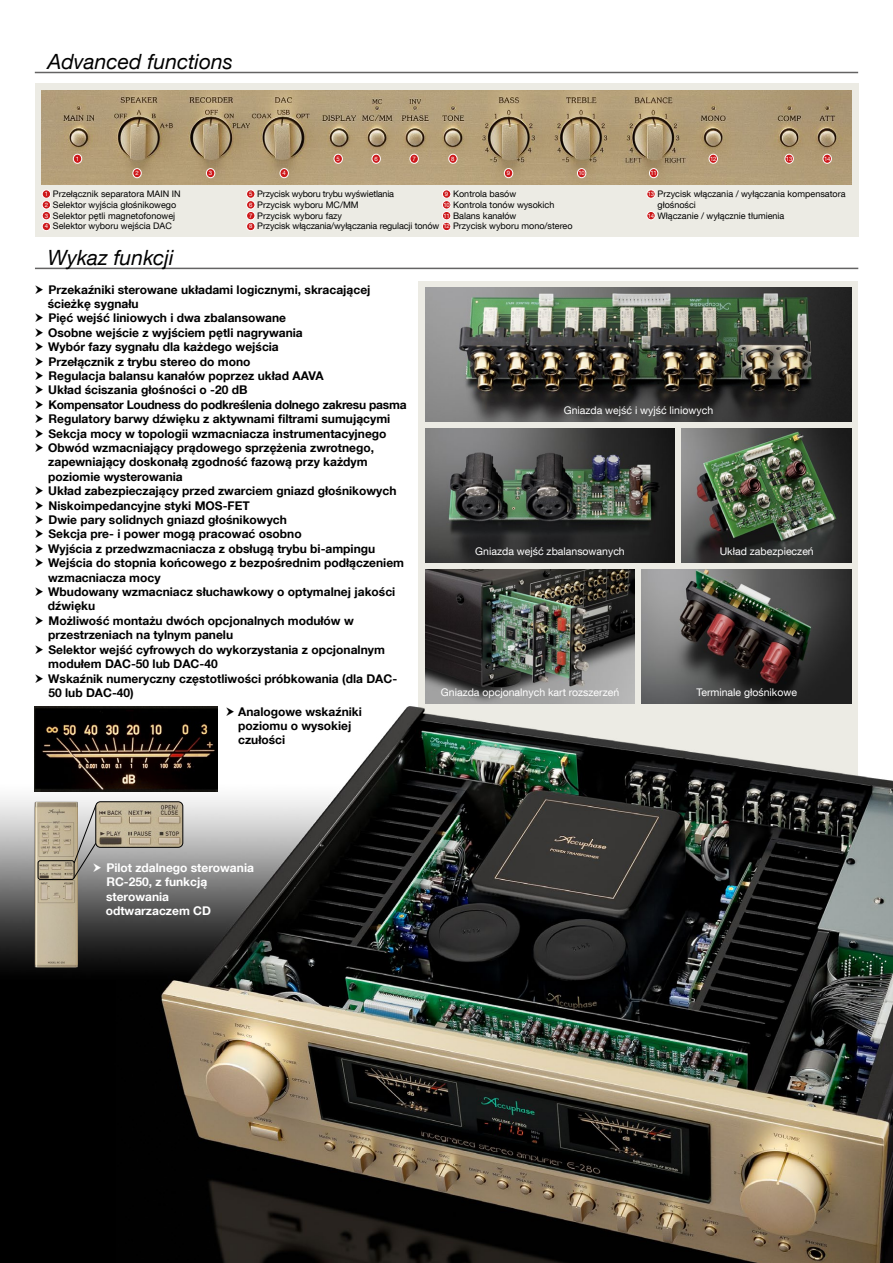
<style>
.page{position:relative;width:893px;height:1263px;background:#fff}
.page>*{position:absolute;margin:0;border:0;box-sizing:border-box;transform-origin:0 0}
.t1{font:italic 21px "Helvetica Neue LT Com";color:#000}
.t2{font:700 12px/14.4px "Helvetica Neue LT Com";color:#000}
.t3{font:700 12px/14.4px "Helvetica Neue LT Com";color:#fff}
.t4{font:10.5px "Helvetica Neue LT Com";color:#fff}
.t5{font:9px/10.8px "Helvetica Neue LT Com";color:#000}
.t6{font:6px/10.8px "Helvetica Neue LT Com";letter-spacing:-.03em;color:#fff;text-align:justify}
</style>
<div class="page">
<div style="left:419px;top:282px;width:439px;height:530px;background:#ecebe4"></div>
<img style="left:0;top:697px;width:893px;height:566px">
<hr style="left:35px;top:72px;width:823px;height:1px;background:#646363">
<div style="left:35px;top:84px;width:823px;height:153px;background:#ecebe4"></div>
<img style="left:42px;top:90px;width:809px;height:95px">
<div style="left:73px;top:154px;width:9px;height:9px;background:#cd1719;border-radius:50%"></div>
<div style="left:73px;top:154px;width:9px;height:9px;border:1px solid #fff;border-radius:50%"></div>
<div style="left:133px;top:169px;width:8px;height:9px;background:#cd1719;border-radius:50%"></div>
<div style="left:133px;top:168px;width:8px;height:10px;border:1px solid #fff;border-radius:50%"></div>
<div style="left:206px;top:169px;width:9px;height:9px;background:#cd1719;border-radius:50%"></div>
<div style="left:206px;top:168px;width:9px;height:10px;border:1px solid #fff;border-radius:50%"></div>
<div style="left:410px;top:154px;width:8px;height:9px;background:#cd1719;border-radius:50%"></div>
<div style="left:410px;top:154px;width:9px;height:9px;border:1px solid #fff;border-radius:50%"></div>
<div style="left:449px;top:154px;width:8px;height:9px;background:#cd1719;border-radius:50%"></div>
<div style="left:449px;top:154px;width:8px;height:9px;border:1px solid #fff;border-radius:50%"></div>
<div style="left:504px;top:169px;width:9px;height:9px;background:#cd1719;border-radius:50%"></div>
<div style="left:504px;top:168px;width:9px;height:10px;border:1px solid #fff;border-radius:50%"></div>
<div style="left:577px;top:169px;width:9px;height:9px;background:#cd1719;border-radius:50%"></div>
<div style="left:577px;top:168px;width:9px;height:10px;border:1px solid #fff;border-radius:50%"></div>
<div style="left:649px;top:169px;width:9px;height:9px;background:#cd1719;border-radius:50%"></div>
<div style="left:649px;top:168px;width:9px;height:10px;border:1px solid #fff;border-radius:50%"></div>
<div style="left:709px;top:154px;width:8px;height:9px;background:#cd1719;border-radius:50%"></div>
<div style="left:709px;top:154px;width:9px;height:9px;border:1px solid #fff;border-radius:50%"></div>
<div style="left:785px;top:154px;width:8px;height:9px;background:#cd1719;border-radius:50%"></div>
<div style="left:785px;top:154px;width:8px;height:9px;border:1px solid #fff;border-radius:50%"></div>
<div style="left:823px;top:154px;width:8px;height:9px;background:#cd1719;border-radius:50%"></div>
<div style="left:823px;top:154px;width:9px;height:9px;border:1px solid #fff;border-radius:50%"></div>
<div style="left:372px;top:154px;width:8px;height:9px;background:#cd1719;border-radius:50%"></div>
<div style="left:372px;top:154px;width:9px;height:9px;border:1px solid #fff;border-radius:50%"></div>
<div style="left:280px;top:169px;width:8px;height:9px;background:#cd1719;border-radius:50%"></div>
<div style="left:280px;top:168px;width:9px;height:10px;border:1px solid #fff;border-radius:50%"></div>
<div style="left:334px;top:154px;width:8px;height:9px;background:#cd1719;border-radius:50%"></div>
<div style="left:334px;top:154px;width:9px;height:9px;border:1px solid #fff;border-radius:50%"></div>
<div style="left:442px;top:190px;width:9px;height:8px;background:#cd1719;border-radius:50%"></div>
<div style="left:442px;top:190px;width:9px;height:8px;border:1px solid #fff;border-radius:50%"></div>
<div style="left:442px;top:201px;width:9px;height:8px;background:#cd1719;border-radius:50%"></div>
<div style="left:442px;top:200px;width:9px;height:9px;border:1px solid #fff;border-radius:50%"></div>
<div style="left:442px;top:211px;width:9px;height:9px;background:#cd1719;border-radius:50%"></div>
<div style="left:442px;top:211px;width:9px;height:9px;border:1px solid #fff;border-radius:50%"></div>
<div style="left:442px;top:222px;width:9px;height:9px;background:#cd1719;border-radius:50%"></div>
<div style="left:442px;top:222px;width:9px;height:9px;border:1px solid #fff;border-radius:50%"></div>
<div style="left:647px;top:190px;width:8px;height:8px;background:#cd1719;border-radius:50%"></div>
<div style="left:647px;top:190px;width:8px;height:8px;border:1px solid #fff;border-radius:50%"></div>
<div style="left:647px;top:211px;width:8px;height:9px;background:#cd1719;border-radius:50%"></div>
<div style="left:647px;top:211px;width:8px;height:9px;border:1px solid #fff;border-radius:50%"></div>
<div style="left:247px;top:190px;width:8px;height:8px;background:#cd1719;border-radius:50%"></div>
<div style="left:246px;top:190px;width:9px;height:8px;border:1px solid #fff;border-radius:50%"></div>
<div style="left:247px;top:201px;width:8px;height:8px;background:#cd1719;border-radius:50%"></div>
<div style="left:246px;top:200px;width:9px;height:9px;border:1px solid #fff;border-radius:50%"></div>
<div style="left:247px;top:211px;width:8px;height:9px;background:#cd1719;border-radius:50%"></div>
<div style="left:246px;top:211px;width:9px;height:9px;border:1px solid #fff;border-radius:50%"></div>
<div style="left:247px;top:222px;width:8px;height:9px;background:#cd1719;border-radius:50%"></div>
<div style="left:246px;top:222px;width:9px;height:9px;border:1px solid #fff;border-radius:50%"></div>
<div style="left:42px;top:190px;width:9px;height:8px;background:#cd1719;border-radius:50%"></div>
<div style="left:42px;top:190px;width:9px;height:8px;border:1px solid #fff;border-radius:50%"></div>
<div style="left:42px;top:201px;width:9px;height:8px;background:#cd1719;border-radius:50%"></div>
<div style="left:42px;top:200px;width:9px;height:9px;border:1px solid #fff;border-radius:50%"></div>
<div style="left:42px;top:211px;width:9px;height:9px;background:#cd1719;border-radius:50%"></div>
<div style="left:42px;top:211px;width:9px;height:9px;border:1px solid #fff;border-radius:50%"></div>
<div style="left:42px;top:222px;width:9px;height:9px;background:#cd1719;border-radius:50%"></div>
<div style="left:42px;top:222px;width:9px;height:9px;border:1px solid #fff;border-radius:50%"></div>
<hr style="left:35px;top:268px;width:823px;height:1px;background:#646363">
<img style="left:35px;top:707px;width:182px;height:84px">
<img style="left:35px;top:802px;width:42px;height:165px">
<img style="left:97px;top:802px;width:86px;height:45px">
<div style="left:95px;top:801px;width:88px;height:47px;border:1px solid #000;border-radius:5px"></div>
<div style="left:38px;top:860px;width:37px;height:20px;border:1px solid #000;border-radius:2px"></div>
<img style="left:425px;top:287px;width:427px;height:135px">
<img style="left:425px;top:428px;width:250px;height:135px">
<img style="left:682px;top:428px;width:170px;height:135px">
<img style="left:425px;top:569px;width:210px;height:135px">
<img style="left:642px;top:569px;width:210px;height:135px">
<svg style="left:73px;top:804px;width:28px;height:75px;background:#aaa69e"></svg>
<svg style="left:226px;top:707px;width:8px;height:8px"></svg>
<h1 class="t1" style="left:48px;top:49px;width:187px">Advanced functions</h1>
<p class="t6" style="left:76px;top:153px;width:5px">1</p>
<p class="t6" style="left:135px;top:167px;width:5px">2</p>
<p class="t6" style="left:209px;top:167px;width:5px">3</p>
<p class="t6" style="left:283px;top:167px;width:5px">4</p>
<p class="t6" style="left:337px;top:153px;width:5px">5</p>
<p class="t6" style="left:412px;top:153px;width:5px">7</p>
<p class="t6" style="left:451px;top:153px;width:5px">8</p>
<p class="t6" style="left:374px;top:153px;width:5px">6</p>
<p class="t6" style="left:710px;top:153px;width:8px">12</p>
<p class="t6" style="left:786px;top:153px;width:8px">13</p>
<p class="t6" style="left:824px;top:153px;width:8px">14</p>
<p class="t6" style="left:507px;top:167px;width:5px">9</p>
<p class="t6" style="left:578px;top:167px;width:8px">10</p>
<p class="t6" style="left:650px;top:167px;width:8px">11</p>
<p class="t5" style="left:53px;top:188px;width:129px">Przełącznik separatora MAIN IN<br>Selektor wyjścia głośnikowego<br>Selektor pętli magnetofonowej<br>Selektor wyboru wejścia DAC</p>
<p class="t5" style="left:257px;top:188px;width:184px">Przycisk wyboru trybu wyświetlania<br>Przycisk wyboru MC/MM<br>Przycisk wyboru fazy<br>Przycisk włączania/wyłączania regulacji tonów</p>
<p class="t5" style="left:453px;top:188px;width:121px">Kontrola basów<br>Kontrola tonów wysokich<br>Balans kanałów<br>Przycisk wyboru mono/stereo</p>
<p class="t5" style="left:657px;top:188px;width:189px">Przycisk włączania / wyłączania kompensatora głośności<br>Włączanie / wyłącznie tłumienia</p>
<p class="t6" style="left:45px;top:188px;width:5px">1<br>2<br>3<br>4</p>
<p class="t6" style="left:443px;top:188px;width:8px;text-align:left">9<br>10<br>11<br>12</p>
<p class="t6" style="left:648px;top:188px;width:8px">13</p>
<p class="t6" style="left:249px;top:188px;width:5px">5<br>6<br>7<br>8</p>
<p class="t6" style="left:648px;top:210px;width:8px">14</p>
<h1 class="t1" style="left:48px;top:244px;width:128px">Wykaz funkcji</h1>
<p class="t2" style="left:48px;top:282px;width:360px">Przekaźniki sterowane układami logicznymi, skracającej ścieżkę sygnału<br>Pięć wejść liniowych i dwa zbalansowane<br>Osobne wejście z wyjściem pętli nagrywania<br>Wybór fazy sygnału dla każdego wejścia<br>Przełącznik z trybu stereo do mono<br>Regulacja balansu kanałów poprzez układ AAVA<br>Układ ściszania głośności o -20 dB<br>Kompensator Loudness do podkreślenia dolnego zakresu pasma Regulatory barwy dźwięku z aktywnami filtrami sumującymi Sekcja mocy w topologii wzmacniacza instrumentacyjnego Obwód wzmacniający prądowego sprzężenia zwrotnego, zapewniający doskonałą zgodność fazową przy każdym poziomie wysterowania<br>Układ zabezpieczający przed zwarciem gniazd głośnikowych Niskoimpedancyjne styki MOS-FET<br>Dwie pary solidnych gniazd głośnikowych<br>Sekcja pre- i power mogą pracować osobno<br>Wyjścia z przedwzmacniacza z obsługą trybu bi-ampingu Wejścia do stopnia końcowego z bezpośrednim podłączeniem wzmacniacza mocy<br>Wbudowany wzmacniacz słuchawkowy o optymalnej jakości dźwięku<br>Możliwość montażu dwóch opcjonalnych modułów w przestrzeniach na tylnym panelu<br>Selektor wejść cyfrowych do wykorzystania z opcjonalnym modułem DAC-50 lub DAC-40<br>Wskaźnik numeryczny częstotliwości próbkowania (dla DAC-50 lub DAC-40)</p>
<p class="t2" style="left:238px;top:704px;width:125px">Analogowe wskaźniki poziomu o wysokiej czułości</p>
<p class="t4" style="left:564px;top:403px;width:151px">Gniazda wejść i wyjść liniowych</p>
<p class="t4" style="left:475px;top:544px;width:151px">Gniazda wejść zbalansowanych</p>
<p class="t4" style="left:720px;top:544px;width:96px">Układ zabezpieczeń</p>
<p class="t4" style="left:441px;top:685px;width:180px">Gniazda opcjonalnych kart rozszerzeń</p>
<p class="t4" style="left:696px;top:685px;width:102px">Terminale głośnikowe</p>
<p class="t3" style="left:106px;top:860px;width:150px">Pilot zdalnego sterowania<br>RC-250, z funkcją sterowania odtwarzaczem CD</p>
</div>
